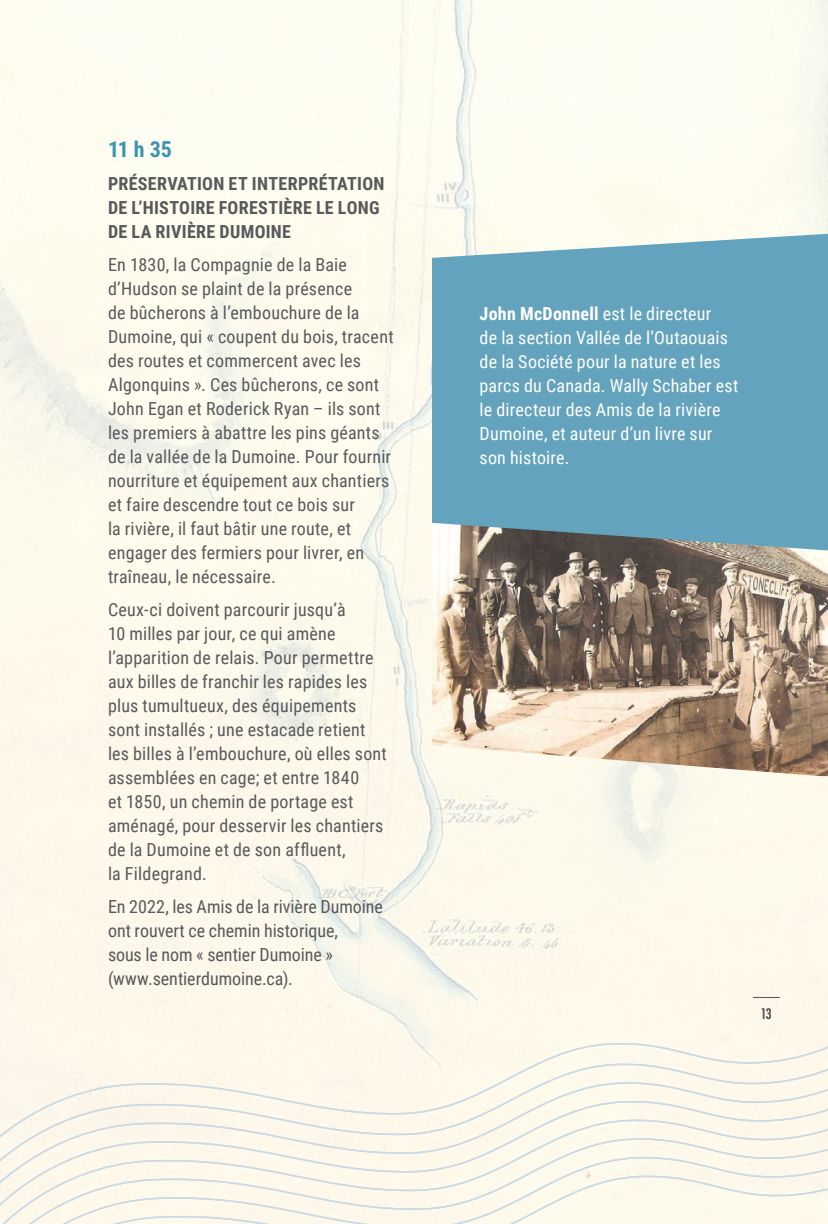
<style>
.page{position:relative;width:828px;height:1224px;background:#fff}
.page>*{position:absolute;margin:0;border:0;box-sizing:border-box;transform-origin:0 0}
.t1{font:700 22px "Roboto Condensed";color:#3b94b3}
.t2{font:18px/24px "Roboto Condensed";letter-spacing:.01em;color:#58595b}
.t3{font:18px/24px "Roboto Condensed";letter-spacing:.01em;color:#fff}
.t4{font:700 18px/24px "Roboto Condensed";letter-spacing:.015em;color:#58595b}
.t5{font:500 condensed 14px "Futura";color:#58595b}
.s1{font-weight:700}
</style>
<div class="page">
<div style="left:0;top:0;width:828px;height:1001px;background:#fefaec"></div>
<img style="left:432px;top:550px;width:396px;height:226px">
<svg style="left:0;top:1001px;width:828px;height:223px;background:#f9f6e9"></svg>
<svg style="left:753px;top:997px;width:27px;height:1px"></svg>
<svg style="left:432px;top:234px;width:396px;height:316px;background:#6ba4bb"></svg>
<p class="t1" style="left:108px;top:134px;width:66px">11 h 35</p>
<p class="t4" style="left:108px;top:171px;width:278px">PRÉSERVATION ET INTERPRÉTATION<br>DE L’HISTOIRE FORESTIÈRE LE LONG<br>DE LA RIVIÈRE DUMOINE</p>
<p class="t2" style="left:108px;top:252px;width:287px">En 1830, la Compagnie de la Baie d’Hudson se plaint de la présence<br>de bûcherons à l’embouchure de la Dumoine, qui « coupent du bois, tracent des routes et commercent avec les Algonquins ». Ces bûcherons, ce sont John Egan et Roderick Ryan – ils sont les premiers à abattre les pins géants de la vallée de la Dumoine. Pour fournir nourriture et équipement aux chantiers et faire descendre tout ce bois sur<br>la rivière, il faut bâtir une route, et engager des fermiers pour livrer, en traîneau, le nécessaire.</p>
<p class="t2" style="left:108px;top:597px;width:280px">Ceux-ci doivent parcourir jusqu’à<br>10 milles par jour, ce qui amène l’apparition de relais. Pour permettre aux billes de franchir les rapides les plus tumultueux, des équipements sont installés ; une estacade retient les billes à l’embouchure, où elles sont assemblées en cage; et entre 1840<br>et 1850, un chemin de portage est aménagé, pour desservir les chantiers de la Dumoine et de son affluent,<br>la Fildegrand.</p>
<p class="t2" style="left:108px;top:894px;width:276px">En 2022, les Amis de la rivière Dumoine ont rouvert ce chemin historique,<br>sous le nom « sentier Dumoine » (www.sentierdumoine.ca).</p>
<p class="t3" style="left:480px;top:301px;width:260px"><span class="s1">John McDonnell</span> est le directeur<br>de la section Vallée de l’Outaouais de la Société pour la nature et les parcs du Canada. Wally Schaber est le directeur des Amis de la rivière<br>Dumoine, et auteur d’un livre sur son histoire.</p>
<p class="t5" style="left:761px;top:1004px;width:12px">13</p>
</div>
